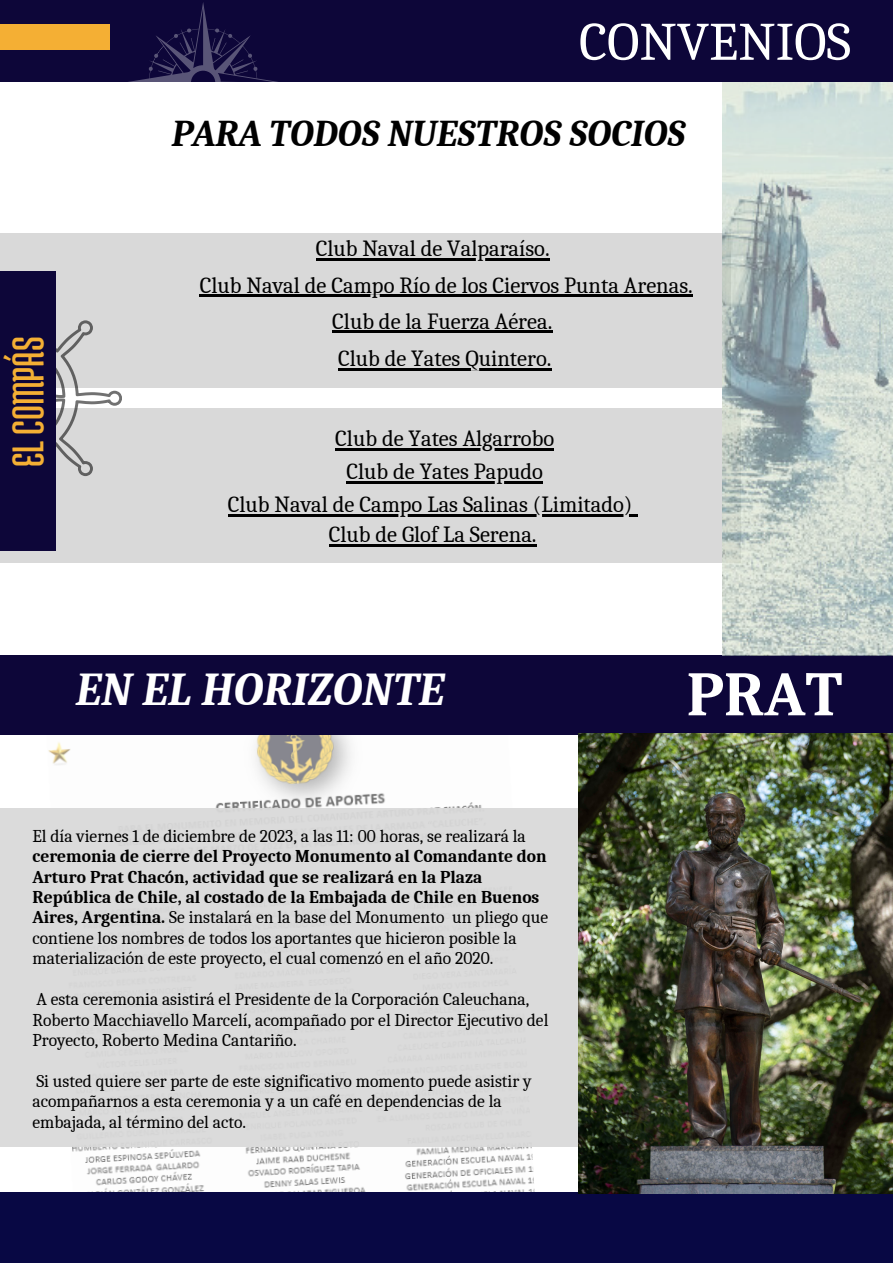
<style>
.page{position:relative;width:893px;height:1264px;background:#fff}
.page>*{position:absolute;margin:0;border:0;box-sizing:border-box;transform-origin:0 0}
.t1{font:700 63px "Caladea";color:#fff}
.t2{font:54px "Caladea";color:#fff}
.t3{font:47.25px "Medula One";color:#f4af34}
.t4{font:italic 700 45.75px "Caladea";color:#fff}
.t5{font:italic 700 36.75px "Caladea";color:#000}
.t6{font:22.5px "Caladea";color:#000}
.t7{font:17.55px/20.4px "Caladea";color:#000}
.s1{font-weight:700}
</style>
<div class="page">
<img style="left:45px;top:734px;width:489px;height:458px">
<div style="left:0;top:1192px;width:892px;height:70px;background:#080844"></div>
<div style="left:0;top:808px;width:892px;height:338px;background:#d9d9d9"></div>
<div style="left:0;top:408px;width:740px;height:155px;background:#d9d9d9"></div>
<div style="left:0;top:233px;width:730px;height:155px;background:#d9d9d9"></div>
<svg style="left:56px;top:320px;width:66px;height:157px"></svg>
<div style="left:0;top:272px;width:56px;height:278px;background:#0d0639"></div>
<div style="left:0;top:0;width:892px;height:81px;background:#0d0639"></div>
<div style="left:0;top:654px;width:892px;height:80px;background:#0d0639"></div>
<div style="left:0;top:24px;width:110px;height:25px;background:#f4af34"></div>
<svg style="left:122px;top:2px;width:162px;height:80px"></svg>
<img style="left:579px;top:733px;width:313px;height:459px">
<img style="left:722px;top:83px;width:170px;height:572px">
<hr style="left:315px;top:258px;width:234px;height:2px;background:#000">
<hr style="left:200px;top:295px;width:492px;height:2px;background:#000">
<hr style="left:332px;top:331px;width:220px;height:2px;background:#000">
<hr style="left:338px;top:368px;width:213px;height:2px;background:#000">
<hr style="left:335px;top:448px;width:219px;height:2px;background:#000">
<hr style="left:346px;top:481px;width:197px;height:2px;background:#000">
<hr style="left:228px;top:514px;width:404px;height:2px;background:#000">
<hr style="left:329px;top:544px;width:207px;height:3px;background:#000">
<p class="t2" style="left:579px;top:11px;width:273px">CONVENIOS</p>
<p class="t3" style="left:4px;top:467px;width:132px;rotate:-90deg">ELCOMPÁS</p>
<p class="t5" style="left:172px;top:112px;width:515px">PARA TODOS NUESTROS SOCIOS</p>
<p class="t6" style="left:315px;top:236px;width:235px">Club Naval de Valparaíso.</p>
<p class="t6" style="left:200px;top:272px;width:494px">Club Naval de Campo Río de los Ciervos Punta Arenas.</p>
<p class="t6" style="left:332px;top:308px;width:221px">Club de la Fuerza Aérea.</p>
<p class="t6" style="left:338px;top:345px;width:215px">Club de Yates Quintero.</p>
<p class="t6" style="left:335px;top:426px;width:220px">Club de Yates Algarrobo</p>
<p class="t6" style="left:346px;top:459px;width:198px">Club de Yates Papudo</p>
<p class="t6" style="left:228px;top:492px;width:406px">Club Naval de Campo Las Salinas (Limitado)</p>
<p class="t6" style="left:329px;top:522px;width:209px">Club de Glof La Serena.</p>
<p class="t4" style="left:76px;top:664px;width:371px">EN EL HORIZONTE</p>
<p class="t1" style="left:686px;top:658px;width:157px">PRAT</p>
<p class="t7" style="left:32px;top:825px;width:517px">El día viernes 1 de diciembre de 2023, a las 11: 00 horas, se realizará la <span class="s1">ceremonia de cierre del Proyecto Monumento al Comandante don Arturo Prat Chacón, actividad que se realizará en la Plaza República de Chile, al costado de la Embajada de Chile en Buenos Aires, Argentina.</span> Se instalará en la base del Monumento un pliego que contiene los nombres de todos los aportantes que hicieron posible la materialización de este proyecto, el cual comenzó en el año 2020.</p>
<p class="t7" style="left:32px;top:989px;width:517px">A esta ceremonia asistirá el Presidente de la Corporación Caleuchana,<br>Roberto Macchiavello Marcelí, acompañado por el Director Ejecutivo del<br>Proyecto, Roberto Medina Cantariño.</p>
<p class="t7" style="left:32px;top:1071px;width:500px">Si usted quiere ser parte de este significativo momento puede asistir y acompañarnos a esta ceremonia y a un café en dependencias de la embajada, al término del acto.</p>
</div>
